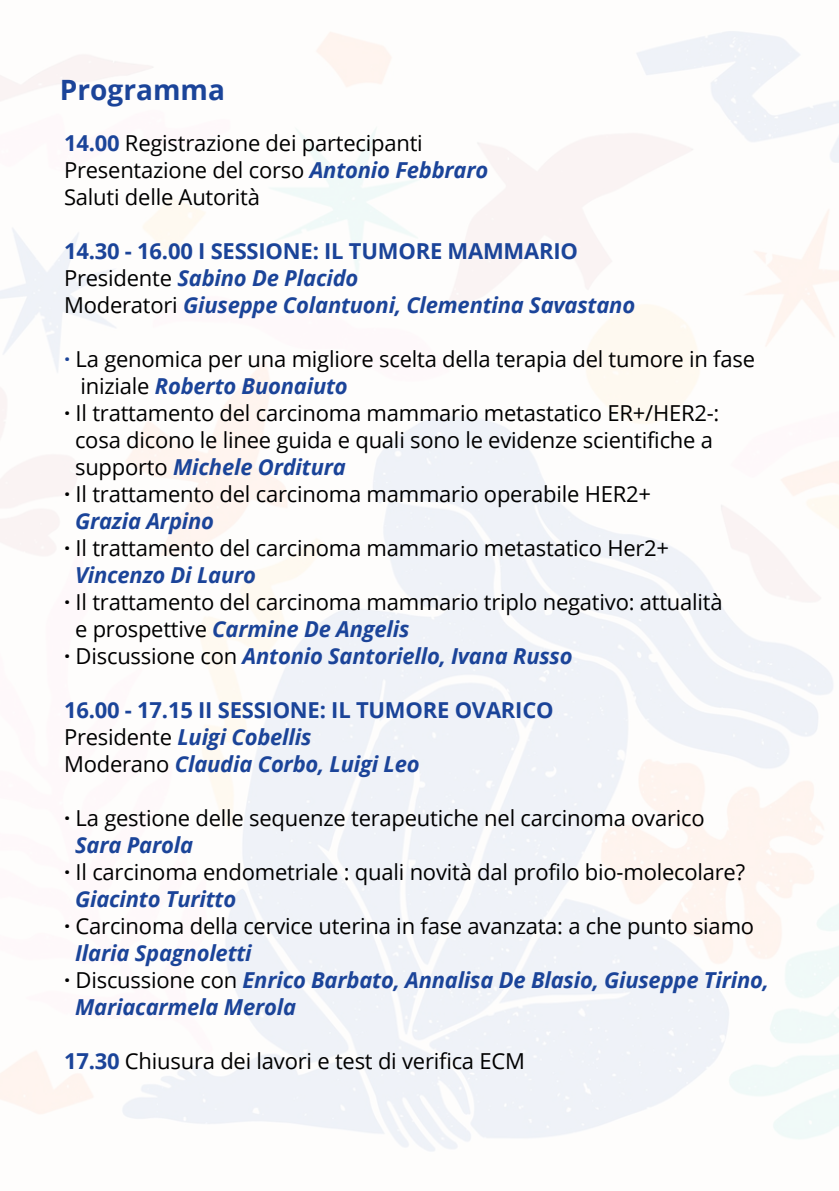
<style>
.page{position:relative;width:839px;height:1191px;background:#fff}
.page>*{position:absolute;margin:0;border:0;box-sizing:border-box;transform-origin:0 0}
.t1{font:700 28px "Open Sans";color:#1b4499}
.t2{font:22px "Open Sans";letter-spacing:-.01em;color:#000}
.t3{font:italic 700 22px "Open Sans";letter-spacing:-.01em;color:#1b4499}
.t4{font:700 22px "Open Sans";letter-spacing:-.01em;color:#1b4499}
.s1{font-weight:700;color:#1b4499}
.s2{font-weight:700;font-style:italic;color:#1b4499}
.s3{font-weight:400;font-style:normal;color:#000}
.s4{font-weight:700}
.s5{font-style:normal;color:#000}
</style>
<div class="page">
<h1 class="t1" style="left:60px;top:70px;width:166px">Programma</h1>
<p class="t2" style="left:64px;top:127px;width:360px"><span class="s1">14.00</span> Registrazione dei partecipanti</p>
<p class="t2" style="left:64px;top:154px;width:426px">Presentazione del corso <span class="s2">Antonio Febbraro</span></p>
<p class="t2" style="left:64px;top:181px;width:197px">Saluti delle Autorità</p>
<p class="t4" style="left:64px;top:235px;width:515px">14.30 - 16.00 I SESSIONE: IL TUMORE MAMMARIO</p>
<p class="t3" style="left:64px;top:262px;width:296px"><span class="s3">Presidente</span> Sabino De Placido</p>
<p class="t3" style="left:64px;top:289px;width:572px"><span class="s3">Moderatori</span> Giuseppe Colantuoni, Clementina Savastano</p>
<p class="t2" style="left:64px;top:343px;width:692px"><span class="s1">·</span> La genomica per una migliore scelta della terapia del tumore in fase</p>
<p class="t3" style="left:81px;top:370px;width:268px"><span class="s3">iniziale</span> Roberto Buonaiuto</p>
<p class="t2" style="left:64px;top:397px;width:657px"><span class="s4">·</span> Il trattamento del carcinoma mammario metastatico ER+/HER2-:</p>
<p class="t2" style="left:75px;top:424px;width:639px">cosa dicono le linee guida e quali sono le evidenze scientifiche a</p>
<p class="t3" style="left:75px;top:451px;width:272px"><span class="s3">supporto</span> Michele Orditura</p>
<p class="t2" style="left:64px;top:478px;width:588px"><span class="s4">·</span> Il trattamento del carcinoma mammario operabile HER2+</p>
<p class="t3" style="left:75px;top:505px;width:140px">Grazia Arpino</p>
<p class="t2" style="left:64px;top:532px;width:606px"><span class="s4">·</span> Il trattamento del carcinoma mammario metastatico Her2+</p>
<p class="t3" style="left:75px;top:559px;width:182px">Vincenzo Di Lauro</p>
<p class="t2" style="left:64px;top:586px;width:660px"><span class="s4">·</span> Il trattamento del carcinoma mammario triplo negativo: attualità</p>
<p class="t3" style="left:75px;top:613px;width:336px"><span class="s3">e prospettive</span> Carmine De Angelis</p>
<p class="t3" style="left:64px;top:640px;width:510px"><span class="s5">·</span> <span class="s3">Discussione con</span> Antonio Santoriello, Ivana Russo</p>
<p class="t4" style="left:64px;top:694px;width:491px">16.00 - 17.15 II SESSIONE: IL TUMORE OVARICO</p>
<p class="t3" style="left:64px;top:721px;width:249px"><span class="s3">Presidente</span> Luigi Cobellis</p>
<p class="t3" style="left:64px;top:748px;width:357px"><span class="s3">Moderano</span> Claudia Corbo, Luigi Leo</p>
<p class="t2" style="left:64px;top:802px;width:642px"><span class="s4">·</span> La gestione delle sequenze terapeutiche nel carcinoma ovarico</p>
<p class="t3" style="left:75px;top:829px;width:120px">Sara Parola</p>
<p class="t2" style="left:64px;top:856px;width:682px"><span class="s4">·</span> Il carcinoma endometriale : quali novità dal profilo bio-molecolare?</p>
<p class="t3" style="left:75px;top:883px;width:163px">Giacinto Turitto</p>
<p class="t2" style="left:64px;top:910px;width:691px"><span class="s4">·</span> Carcinoma della cervice uterina in fase avanzata: a che punto siamo</p>
<p class="t3" style="left:75px;top:937px;width:178px">Ilaria Spagnoletti</p>
<p class="t3" style="left:64px;top:964px;width:706px"><span class="s5">·</span> <span class="s3">Discussione con</span> Enrico Barbato, Annalisa De Blasio, Giuseppe Tirino,</p>
<p class="t3" style="left:75px;top:991px;width:222px">Mariacarmela Merola</p>
<p class="t2" style="left:64px;top:1045px;width:462px"><span class="s1">17.30</span> Chiusura dei lavori e test di verifica ECM</p>
</div>
